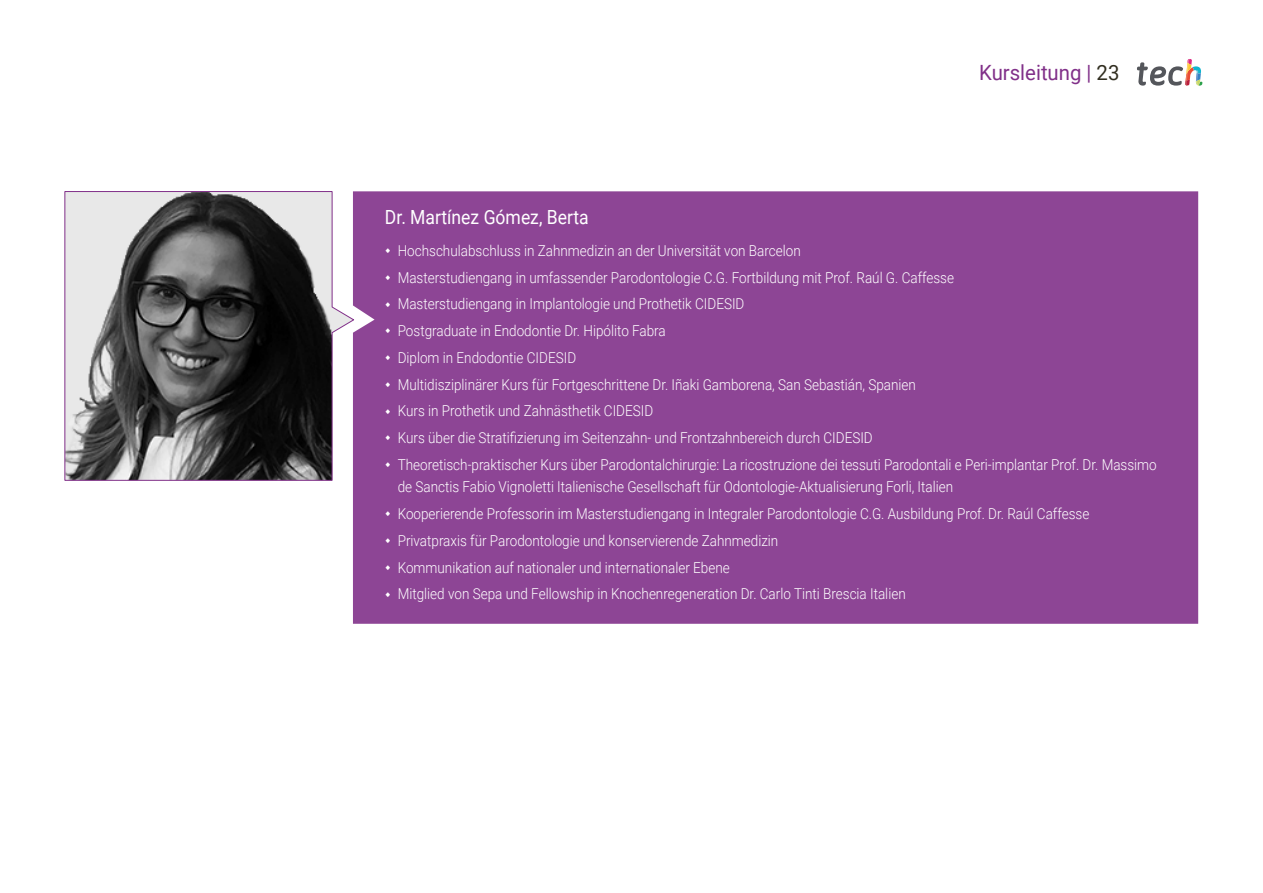
<style>
.page{position:relative;width:1263px;height:893px;background:#fff}
.page>*{position:absolute;margin:0;border:0;box-sizing:border-box;transform-origin:0 0}
.t1{font:21px "Roboto";color:#813089}
.t2{font:19.5px "Roboto";color:#fff;scale:.9 1}
.t3{font:300 15px/26.7px "Roboto";color:#fff;scale:.9 1}
.s1{color:#312e20}
</style>
<div class="page">
<svg style="left:1137px;top:59px;width:65px;height:27px"></svg>
<div style="left:353px;top:191px;width:845px;height:433px;background:#8d4595"></div>
<svg style="left:64px;top:191px;width:290px;height:290px;background:#6f6e6f"></svg>
<svg style="left:386px;top:248px;width:4px;height:5px"></svg>
<svg style="left:386px;top:275px;width:4px;height:5px"></svg>
<svg style="left:386px;top:302px;width:4px;height:5px"></svg>
<svg style="left:386px;top:328px;width:4px;height:5px"></svg>
<svg style="left:386px;top:355px;width:4px;height:5px"></svg>
<svg style="left:386px;top:382px;width:4px;height:5px"></svg>
<svg style="left:386px;top:409px;width:4px;height:5px"></svg>
<svg style="left:386px;top:435px;width:4px;height:5px"></svg>
<svg style="left:386px;top:462px;width:4px;height:5px"></svg>
<svg style="left:386px;top:511px;width:4px;height:5px"></svg>
<svg style="left:386px;top:538px;width:4px;height:5px"></svg>
<svg style="left:386px;top:565px;width:4px;height:5px"></svg>
<svg style="left:386px;top:592px;width:4px;height:5px"></svg>
<h1 class="t1" style="left:979px;top:57px;width:142px">Kursleitung | <span class="s1">23</span></h1>
<h2 class="t2" style="left:385px;top:204px;width:228px">Dr. Martínez Gómez, Berta</h2>
<p class="t3" style="left:398px;top:237px;width:845px">Hochschulabschluss in Zahnmedizin an der Universität von Barcelon<br>Masterstudiengang in umfassender Parodontologie C.G. Fortbildung mit Prof. Raúl G. Caffesse<br>Masterstudiengang in Implantologie und Prothetik CIDESID<br>Postgraduate in Endodontie Dr. Hipólito Fabra<br>Diplom in Endodontie CIDESID<br>Multidisziplinärer Kurs für Fortgeschrittene Dr. Iñaki Gamborena, San Sebastián, Spanien<br>Kurs in Prothetik und Zahnästhetik CIDESID<br>Kurs über die Stratifizierung im Seitenzahn- und Frontzahnbereich durch CIDESID<br>Theoretisch-praktischer Kurs über Parodontalchirurgie: La ricostruzione dei tessuti Parodontali e Peri-implantar Prof. Dr. Massimo</p>
<p class="t3" style="left:398px;top:473px;width:770px">de Sanctis Fabio Vignoletti Italienische Gesellschaft für Odontologie-Aktualisierung Forli, Italien<br>Kooperierende Professorin im Masterstudiengang in Integraler Parodontologie C.G. Ausbildung Prof. Dr. Raúl Caffesse Privatpraxis für Parodontologie und konservierende Zahnmedizin<br>Kommunikation auf nationaler und internationaler Ebene<br>Mitglied von Sepa und Fellowship in Knochenregeneration Dr. Carlo Tinti Brescia Italien</p>
</div>
